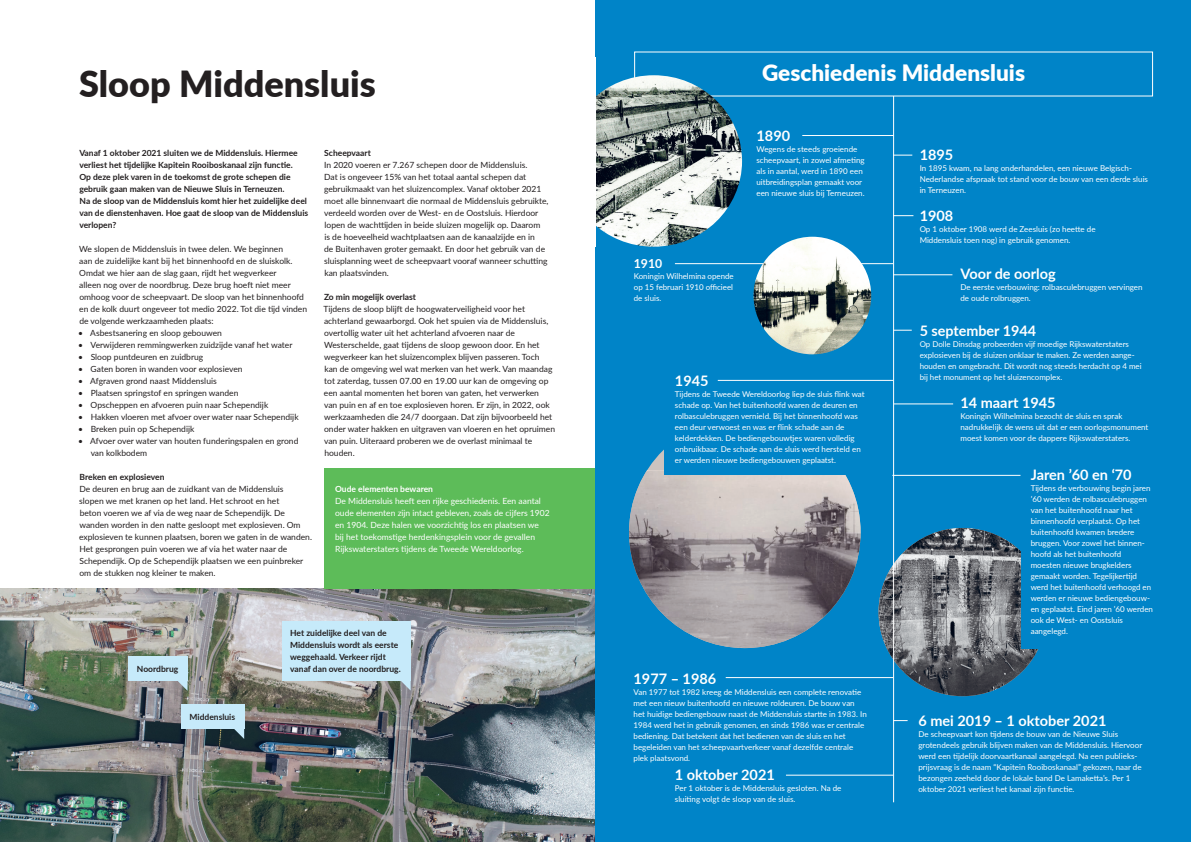
<style>
.page{position:relative;width:1191px;height:842px;background:#fff}
.page>*{position:absolute;margin:0;border:0;box-sizing:border-box;transform-origin:0 0}
.t1{font:900 36px "Lato";color:#231f20}
.t2{font:900 22.6px "Lato";color:#fff}
.t3{font:700 14.5px "Lato";color:#fff}
.t4{font:700 12.5px "Lato";color:#fff}
.t5{font:8.5px/12px "Lato";color:#231f20}
.t6{font:700 8.5px/12px "Lato";color:#231f20}
.t7{font:8.5px/12px "Lato";color:#fff}
.t8{font:700 8.5px "Lato";color:#fff}
.t9{font:8px/11px "Lato";color:#fff}
</style>
<div class="page">
<img style="left:0;top:588px;width:595px;height:254px">
<div style="left:324px;top:468px;width:271px;height:120px;background:#5dbc59"></div>
<div style="left:128px;top:656px;width:59px;height:25px;background:#c6eafa"></div>
<svg style="left:177px;top:681px;width:10px;height:10px"></svg>
<div style="left:282px;top:621px;width:129px;height:60px;background:#c6eafa"></div>
<svg style="left:400px;top:681px;width:11px;height:10px"></svg>
<div style="left:181px;top:704px;width:63px;height:25px;background:#c6eafa"></div>
<svg style="left:234px;top:729px;width:10px;height:10px"></svg>
<div style="left:595px;top:0;width:596px;height:842px;background:#0084c8"></div>
<img style="left:878px;top:528px;width:168px;height:168px;border-radius:84px">
<hr style="left:893px;top:96px;width:1px;height:706px;background:#fff">
<hr style="left:802px;top:135px;width:91px;height:1px;background:#fff">
<hr style="left:675px;top:263px;width:218px;height:1px;background:#fff">
<hr style="left:893px;top:274px;width:59px;height:1px;background:#fff">
<svg style="left:893px;top:330px;width:18px;height:1px"></svg>
<hr style="left:893px;top:403px;width:60px;height:1px;background:#fff">
<hr style="left:718px;top:380px;width:175px;height:1px;background:#fff">
<svg style="left:894px;top:720px;width:13px;height:1px"></svg>
<hr style="left:725px;top:677px;width:168px;height:1px;background:#fff">
<hr style="left:786px;top:775px;width:107px;height:1px;background:#fff">
<svg style="left:893px;top:155px;width:19px;height:1px"></svg>
<svg style="left:894px;top:215px;width:19px;height:1px"></svg>
<img style="left:629px;top:470px;width:231px;height:178px">
<img style="left:753px;top:237px;width:118px;height:117px;border-radius:59px">
<div style="left:663px;top:408px;width:204px;height:67px;background:#0084c8"></div>
<div style="left:1021px;top:492px;width:98px;height:156px;background:#0084c8"></div>
<hr style="left:892px;top:475px;width:128px;height:1px;background:#fff">
<img style="left:595px;top:75px;width:147px;height:172px">
<h1 class="t1" style="left:79px;top:57px;width:298px">Sloop Middensluis</h1>
<p class="t6" style="left:79px;top:147px;width:230px">Vanaf 1 oktober 2021 sluiten we de Middensluis. Hiermee verliest het tijdelijke Kapitein Rooiboskanaal zijn functie.<br>Op deze plek varen in de toekomst de grote schepen die gebruik gaan maken van de Nieuwe Sluis in Terneuzen.<br>Na de sloop van de Middensluis komt hier het zuidelijke deel van de dienstenhaven. Hoe gaat de sloop van de Middensluis verlopen?</p>
<p class="t5" style="left:79px;top:243px;width:229px">We slopen de Middensluis in twee delen. We beginnen<br>aan de zuidelijke kant bij het binnenhoofd en de sluiskolk.<br>Omdat we hier aan de slag gaan, rijdt het wegverkeer<br>alleen nog over de noordbrug. Deze brug hoeft niet meer omhoog voor de scheepvaart. De sloop van het binnenhoofd en de kolk duurt ongeveer tot medio 2022. Tot die tijd vinden de volgende werkzaamheden plaats:</p>
<p class="t5" style="left:78px;top:327px;width:145px">• Asbestsanering en sloop gebouwen</p>
<p class="t5" style="left:78px;top:339px;width:216px">• Verwijderen remmingwerken zuidzijde vanaf het water</p>
<p class="t5" style="left:78px;top:351px;width:127px">• Sloop puntdeuren en zuidbrug</p>
<p class="t5" style="left:78px;top:363px;width:166px">• Gaten boren in wanden voor explosieven</p>
<p class="t5" style="left:78px;top:375px;width:140px">• Afgraven grond naast Middensluis</p>
<p class="t5" style="left:78px;top:387px;width:162px">• Plaatsen springstof en springen wanden</p>
<p class="t5" style="left:78px;top:399px;width:192px">• Opscheppen en afvoeren puin naar Schependijk</p>
<p class="t5" style="left:78px;top:411px;width:222px">• Hakken vloeren met afvoer over water naar Schependijk</p>
<p class="t5" style="left:78px;top:423px;width:118px">• Breken puin op Schependijk</p>
<p class="t5" style="left:91px;top:435px;width:209px;text-indent:-13px">• Afvoer over water van houten funderingspalen en grond van kolkbodem</p>
<p class="t6" style="left:80px;top:471px;width:86px">Breken en explosieven</p>
<p class="t5" style="left:79px;top:483px;width:234px">De deuren en brug aan de zuidkant van de Middensluis<br>slopen we met kranen op het land. Het schroot en het<br>beton voeren we af via de weg naar de Schependijk. De wanden worden in den natte gesloopt met explosieven. Om explosieven te kunnen plaatsen, boren we gaten in de wanden.<br>Het gesprongen puin voeren we af via het water naar de Schependijk. Op de Schependijk plaatsen we een puinbreker om de stukken nog kleiner te maken.</p>
<p class="t6" style="left:324px;top:147px;width:48px">Scheepvaart</p>
<p class="t5" style="left:324px;top:159px;width:226px">In 2020 voeren er 7.267 schepen door de Middensluis.<br>Dat is ongeveer 15% van het totaal aantal schepen dat gebruikmaakt van het sluizencomplex. Vanaf oktober 2021 moet alle binnenvaart die normaal de Middensluis gebruikte, verdeeld worden over de West- en de Oostsluis. Hierdoor lopen de wachttijden in beide sluizen mogelijk op. Daarom<br>is de hoeveelheid wachtplaatsen aan de kanaalzijde en in<br>de Buitenhaven groter gemaakt. En door het gebruik van de sluisplanning weet de scheepvaart vooraf wanneer schutting kan plaatsvinden.</p>
<p class="t6" style="left:324px;top:291px;width:94px">Zo min mogelijk overlast</p>
<p class="t5" style="left:323px;top:303px;width:233px">Tijdens de sloop blijft de hoogwaterveiligheid voor het achterland gewaarborgd. Ook het spuien via de Middensluis, overtollig water uit het achterland afvoeren naar de Westerschelde, gaat tijdens de sloop gewoon door. En het wegverkeer kan het sluizencomplex blijven passeren. Toch<br>kan de omgeving wel wat merken van het werk. Van maandag tot zaterdag, tussen 07.00 en 19.00 uur kan de omgeving op een aantal momenten het boren van gaten, het verwerken<br>van puin en af en toe explosieven horen. Er zijn, in 2022, ook werkzaamheden die 24/7 doorgaan. Dat zijn bijvoorbeeld het onder water hakken en uitgraven van vloeren en het opruimen van puin. Uiteraard proberen we de overlast minimaal te houden.</p>
<p class="t8" style="left:335px;top:483px;width:99px">Oude elementen bewaren</p>
<p class="t7" style="left:335px;top:495px;width:216px">De Middensluis heeft een rijke geschiedenis. Een aantal oude elementen zijn intact gebleven, zoals de cijfers 1902 en 1904. Deze halen we voorzichtig los en plaatsen we bij het toekomstige herdenkingsplein voor de gevallen Rijkswaterstaters tijdens de Tweede Wereldoorlog.</p>
<p class="t6" style="left:137px;top:663px;width:43px">Noordbrug</p>
<p class="t6" style="left:189px;top:711px;width:47px">Middensluis</p>
<p class="t6" style="left:290px;top:627px;width:112px">Het zuidelijke deel van de<br>Middensluis wordt als eerste weggehaald. Verkeer rijdt vanaf dan over de noordbrug.</p>
<h2 class="t2" style="left:762px;top:56px;width:264px">Geschiedenis Middensluis</h2>
<h3 class="t3" style="left:756px;top:125px;width:35px">1890</h3>
<p class="t9" style="left:756px;top:143px;width:110px">Wegens de steeds groeiende scheepvaart, in zowel afmeting als in aantal, werd in 1890 een uitbreidingsplan gemaakt voor een nieuwe sluis bij Terneuzen.</p>
<h3 class="t4" style="left:634px;top:255px;width:30px">1910</h3>
<p class="t9" style="left:634px;top:271px;width:101px;text-align:justify">Koningin Wilhelmina opende op 15 februari 1910 officieel de sluis.</p>
<h3 class="t3" style="left:675px;top:370px;width:35px">1945</h3>
<p class="t9" style="left:675px;top:388px;width:191px">Tijdens de Tweede Wereldoorlog liep de sluis flink wat schade op. Van het buitenhoofd waren de deuren en rolbasculebruggen vernield. Bij het binnenhoofd was een deur verwoest en was er flink schade aan de kelderdekken. De bediengebouwtjes waren volledig onbruikbaar. De schade aan de sluis werd hersteld en er werden nieuwe bediengebouwen geplaatst.</p>
<h3 class="t3" style="left:633px;top:668px;width:84px">1977 – 1986</h3>
<p class="t9" style="left:633px;top:686px;width:235px">Van 1977 tot 1982 kreeg de Middensluis een complete renovatie met een nieuw buitenhoofd en nieuwe roldeuren. De bouw van het huidige bediengebouw naast de Middensluis startte in 1983. In 1984 werd het in gebruik genomen, en sinds 1986 was er centrale bediening. Dat betekent dat het bedienen van de sluis en het begeleiden van het scheepvaartverkeer vanaf dezelfde centrale plek plaatsvond.</p>
<h3 class="t3" style="left:675px;top:764px;width:101px">1 oktober 2021</h3>
<p class="t9" style="left:675px;top:782px;width:168px">Per 1 oktober is de Middensluis gesloten. Na de sluiting volgt de sloop van de sluis.</p>
<h3 class="t3" style="left:919px;top:144px;width:35px">1895</h3>
<p class="t9" style="left:919px;top:162px;width:230px">In 1895 kwam, na lang onderhandelen, een nieuwe Belgisch-<br>Nederlandse afspraak tot stand voor de bouw van een derde sluis in Terneuzen.</p>
<h3 class="t3" style="left:919px;top:205px;width:35px">1908</h3>
<p class="t9" style="left:919px;top:223px;width:177px">Op 1 oktober 1908 werd de Zeesluis (zo heette de<br>Middensluis toen nog) in gebruik genomen.</p>
<h3 class="t3" style="left:960px;top:263px;width:97px">Voor de oorlog</h3>
<p class="t9" style="left:960px;top:281px;width:184px">De eerste verbouwing: rolbasculebruggen vervingen de oude rolbruggen.</p>
<h3 class="t3" style="left:919px;top:320px;width:118px">5 september 1944</h3>
<p class="t9" style="left:919px;top:338px;width:223px">Op Dolle Dinsdag probeerden vijf moedige Rijkswaterstaters explosieven bij de sluizen onklaar te maken. Ze werden aange&shy;houden en omgebracht. Dit wordt nog steeds herdacht op 4 mei bij het monument op het sluizencomplex.</p>
<h3 class="t3" style="left:960px;top:392px;width:97px">14 maart 1945</h3>
<p class="t9" style="left:960px;top:410px;width:189px">Koningin Wilhelmina bezocht de sluis en sprak nadrukkelijk de wens uit dat er een oorlogsmonument moest komen voor de dappere Rijkswaterstaters.</p>
<h3 class="t3" style="left:1030px;top:464px;width:102px">Jaren ’60 en ‘70</h3>
<p class="t9" style="left:1030px;top:482px;width:124px">Tijdens de verbouwing begin jaren ’60 werden de rolbasculebruggen van het buitenhoofd naar het binnenhoofd verplaatst. Op het buitenhoofd kwamen bredere bruggen. Voor zowel het binnen&shy;hoofd als het buitenhoofd moesten nieuwe brugkelders gemaakt worden. Tegelijkertijd werd het buitenhoofd verhoogd en werden er nieuwe bediengebouw&shy;en geplaatst. Eind jaren ’60 werden ook de West- en Oostsluis aangelegd.</p>
<h3 class="t3" style="left:918px;top:710px;width:190px">6 mei 2019 – 1 oktober 2021</h3>
<p class="t9" style="left:918px;top:729px;width:225px">De scheepvaart kon tijdens de bouw van de Nieuwe Sluis grotendeels gebruik blijven maken van de Middensluis. Hiervoor werd een tijdelijk doorvaartkanaal aangelegd. Na een publieks&shy;prijsvraag is de naam “Kapitein Rooiboskanaal” gekozen, naar de bezongen zeeheld door de lokale band De Lamaketta’s. Per 1 oktober 2021 verliest het kanaal zijn functie.</p>
</div>
